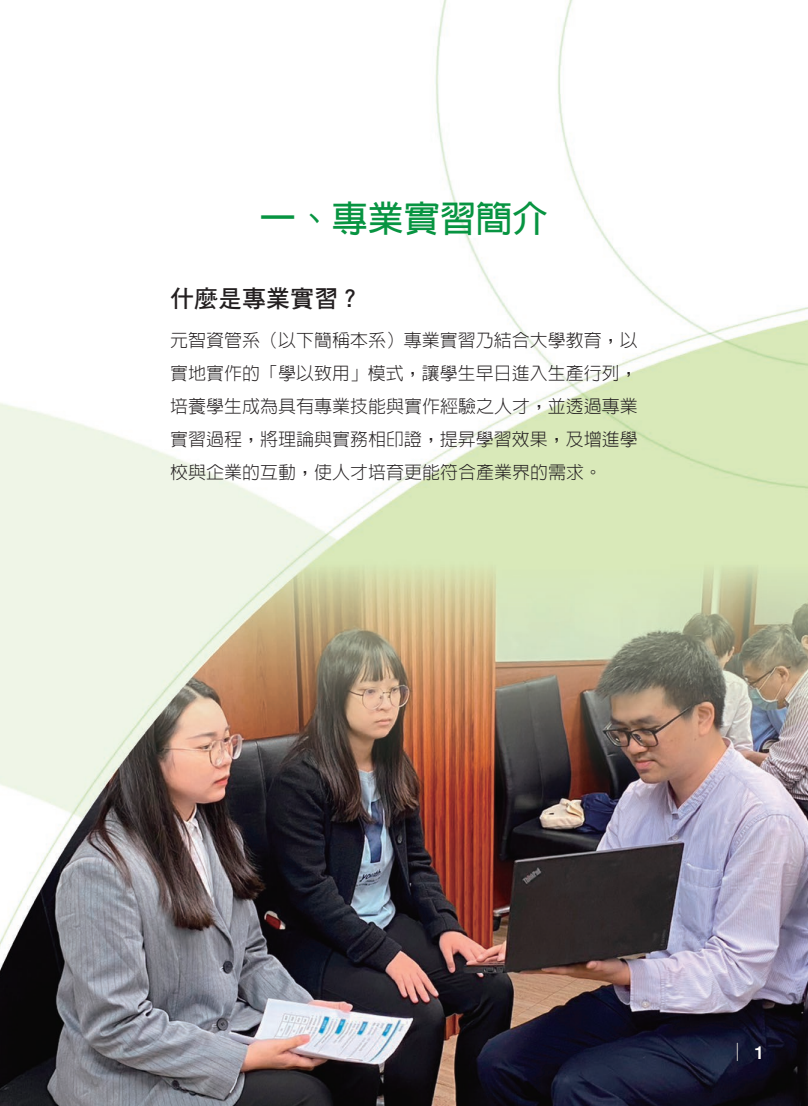
<style>
.page{position:relative;width:808px;height:1106px;background:#fff}
.page>*{position:absolute;margin:0;border:0;box-sizing:border-box;transform-origin:0 0}
.t1{font:700 36px "AR Hei B5";color:#079441}
.t2{font:24px "DF Hei Std W7";color:#231f20}
.t3{font:300 18px/33px "AR Hei B5";color:#231f20;text-align:justify}
.t4{font:100 18px "Helvetica Neue LT Std";color:#231f20}
.s1{font-weight:500}
</style>
<div class="page">
<img style="left:0;top:0;width:808px;height:1106px">
<h1 class="t1" style="left:260px;top:200px;width:290px">一、專業實習簡介</h1>
<h2 class="t2" style="left:170px;top:285px;width:193px">什麼是專業實習？</h2>
<p class="t3" style="left:170px;top:324px;width:469px">元智資管系（以下簡稱本系）專業實習乃結合大學教育，以實地實作的「學以致用」模式，讓學生早日進入生產行列，培養學生成為具有專業技能與實作經驗之人才，並透過專業實習過程，將理論與實務相印證，提昇學習效果，及增進學校與企業的互動，使人才培育更能符合產業界的需求。</p>
<p class="t4" style="left:735px;top:1040px;width:31px">| <span class="s1">1</span></p>
</div>
